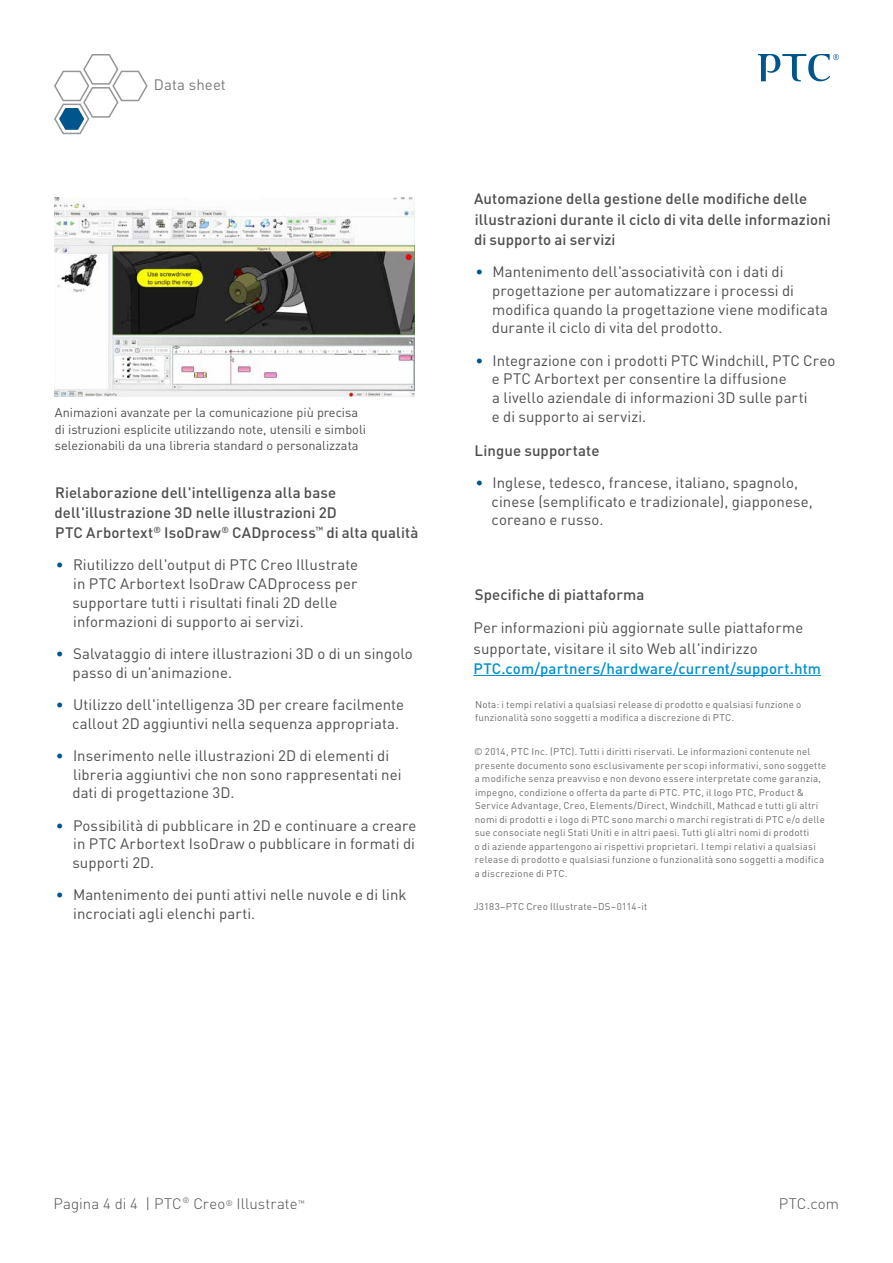
<style>
.page{position:relative;width:893px;height:1263px;background:#fff}
.page>*{position:absolute;margin:0;border:0;box-sizing:border-box;transform-origin:0 0}
.t1{font:15px/18.8px "DIN Pro";letter-spacing:.005em;color:#4d4d4f}
.t2{font:500 15px/20.2px "DIN Pro";letter-spacing:.005em;color:#4d4d4f}
.t3{font:500 15px "DIN Pro";letter-spacing:.005em;color:#008fd0}
.t4{font:300 15px "DIN Pro";letter-spacing:.005em;color:#4d4d4f}
.t5{font:15px "DIN Pro";letter-spacing:.005em;color:#77797b}
.t6{font:12.75px/16.5px "DIN Pro";color:#4d4d4f}
.t7{font:9.75px/13.5px "DIN Pro";letter-spacing:.025em;color:#696a6c}
.s1{color:#00558c}
</style>
<div class="page">
<svg style="left:758px;top:54px;width:81px;height:28px"></svg>
<svg style="left:54px;top:54px;width:94px;height:81px"></svg>
<img style="left:54px;top:197px;width:360px;height:200px">
<hr style="left:473px;top:675px;width:348px;height:1px;background:#008fd0">
<p class="t5" style="left:154px;top:73px;width:74px">Data sheet</p>
<p class="t6" style="left:55px;top:403px;width:313px">Animazioni avanzate per la comunicazione più precisa di istruzioni esplicite utilizzando note, utensili e simboli selezionabili da una libreria standard o personalizzata</p>
<p class="t2" style="left:55px;top:480px;width:365px">Rielaborazione dell'intelligenza alla base dell'illustrazione 3D nelle illustrazioni 2D<br>PTC Arbortext<sup>®</sup> IsoDraw<sup>®</sup> CADprocess<sup>™</sup> di alta qualità</p>
<p class="t1" style="left:72px;top:554px;width:287px;text-indent:-17px"><span class="s1">•</span> Riutilizzo dell'output di PTC Creo Illustrate in PTC Arbortext IsoDraw CADprocess per supportare tutti i risultati finali 2D delle informazioni di supporto ai servizi.</p>
<p class="t1" style="left:73px;top:642px;width:342px;text-indent:-17px"><span class="s1">•</span> Salvataggio di intere illustrazioni 3D o di un singolo passo di un'animazione.</p>
<p class="t1" style="left:72px;top:693px;width:333px;text-indent:-16px"><span class="s1">•</span> Utilizzo dell'intelligenza 3D per creare facilmente callout 2D aggiuntivi nella sequenza appropriata.</p>
<p class="t1" style="left:72px;top:744px;width:331px;text-indent:-17px"><span class="s1">•</span> Inserimento nelle illustrazioni 2D di elementi di libreria aggiuntivi che non sono rappresentati nei dati di progettazione 3D.</p>
<p class="t1" style="left:72px;top:814px;width:346px;text-align:justify;text-indent:-17px"><span class="s1">•</span> Possibilità di pubblicare in 2D e continuare a creare in PTC Arbortext IsoDraw o pubblicare in formati di supporti 2D.</p>
<p class="t1" style="left:73px;top:884px;width:335px;text-indent:-17px"><span class="s1">•</span> Mantenimento dei punti attivi nelle nuvole e di link incrociati agli elenchi parti.</p>
<p class="t2" style="left:474px;top:187px;width:358px">Automazione della gestione delle modifiche delle illustrazioni durante il ciclo di vita delle informazioni di supporto ai servizi</p>
<p class="t1" style="left:492px;top:261px;width:338px;text-indent:-17px"><span class="s1">•</span> Mantenimento dell'associatività con i dati di progettazione per automatizzare i processi di modifica quando la progettazione viene modificata durante il ciclo di vita del prodotto.</p>
<p class="t1" style="left:492px;top:349px;width:345px;text-indent:-17px"><span class="s1">•</span> Integrazione con i prodotti PTC Windchill, PTC Creo e PTC Arbortext per consentire la diffusione<br>a livello aziendale di informazioni 3D sulle parti<br>e di supporto ai servizi.</p>
<p class="t2" style="left:475px;top:438px;width:126px">Lingue supportate</p>
<p class="t1" style="left:492px;top:472px;width:323px;text-indent:-16px"><span class="s1">•</span> Inglese, tedesco, francese, italiano, spagnolo, cinese (semplificato e tradizionale), giapponese, coreano e russo.</p>
<p class="t2" style="left:475px;top:582px;width:171px">Specifiche di piattaforma</p>
<p class="t1" style="left:473px;top:616px;width:331px;line-height:20.2px">Per informazioni più aggiornate sulle piattaforme supportate, visitare il sito Web all'indirizzo</p>
<p class="t3" style="left:473px;top:656px;width:349px">PTC.com/partners/hardware/current/support.htm</p>
<p class="t7" style="left:475px;top:696px;width:328px">Nota: i tempi relativi a qualsiasi release di prodotto e qualsiasi funzione o funzionalità sono soggetti a modifica a discrezione di PTC.</p>
<p class="t7" style="left:474px;top:744px;width:354px">© 2014, PTC Inc. (PTC). Tutti i diritti riservati. Le informazioni contenute nel presente documento sono esclusivamente per scopi informativi, sono soggette a modifiche senza preavviso e non devono essere interpretate come garanzia, impegno, condizione o offerta da parte di PTC. PTC, il logo PTC, Product &amp; Service Advantage, Creo, Elements/Direct, Windchill, Mathcad e tutti gli altri nomi di prodotti e i logo di PTC sono marchi o marchi registrati di PTC e/o delle sue consociate negli Stati Uniti e in altri paesi. Tutti gli altri nomi di prodotti<br>o di aziende appartengono ai rispettivi proprietari. I tempi relativi a qualsiasi release di prodotto e qualsiasi funzione o funzionalità sono soggetti a modifica a discrezione di PTC.</p>
<p class="t7" style="left:474px;top:899px;width:175px">J3183–PTC Creo Illustrate–DS–0114-it</p>
<p class="t4" style="left:53px;top:1192px;width:253px">Pagina 4 di 4 | PTC<sup>®</sup> Creo<sup>®</sup> Illustrate<sup>™</sup></p>
<p class="t4" style="left:779px;top:1192px;width:62px">PTC.com</p>
</div>
